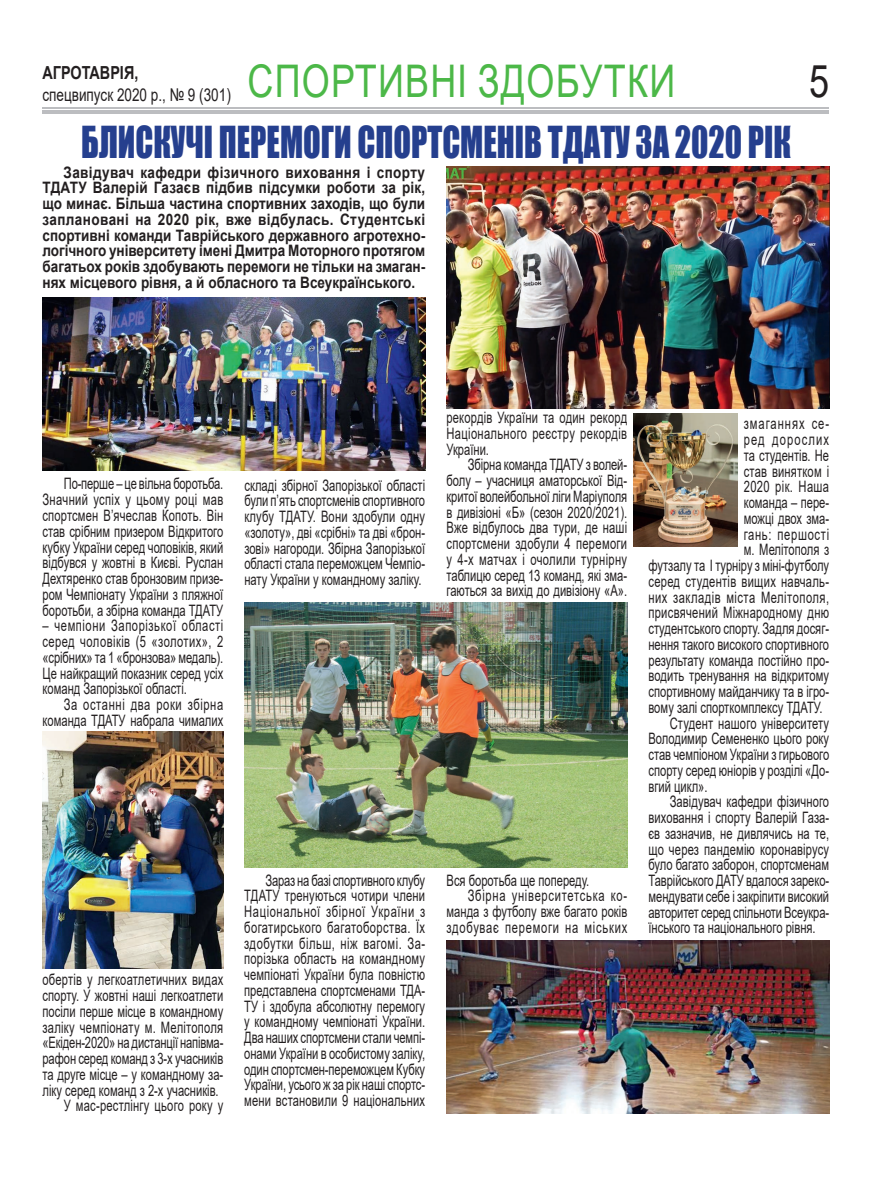
<style>
.page{position:relative;width:893px;height:1178px;background:#fff}
.page>*{position:absolute;margin:0;border:0;box-sizing:border-box;transform-origin:0 0}
.t1{font:45px "Arial";letter-spacing:.035em;color:#4cb848;scale:.8 1}
.t2{font:45px "Arial";color:#231f20;scale:.8 1}
.t3{font:40.5px "Impact";color:#253f8e;scale:.8 1}
.t4{font:700 18px "Arial";color:#231f20;scale:.8 1}
.t5{font:17.7px "Arial";color:#231f20;scale:.77 1}
.t6{font:15.75px/15.8px "Arial";color:#231f20;text-align:justify;scale:.71 1}
.t7{font:700 15.75px/15.8px "Arial";color:#231f20;text-align:justify;scale:.86 1}
.t8{font:15.75px "Arial";letter-spacing:.025em;color:#231f20;scale:.71 1}
.t9{font:15.75px "Arial";letter-spacing:.065em;color:#231f20;scale:.71 1}
.t10{font:15.75px "Arial";letter-spacing:.045em;color:#231f20;scale:.71 1}
.t11{font:15.75px "Arial";letter-spacing:.06em;color:#231f20;scale:.71 1}
.t12{font:15.75px "Arial";letter-spacing:.09em;color:#231f20;scale:.71 1}
.t13{font:15.75px "Arial";letter-spacing:.035em;color:#231f20;scale:.71 1}
.t14{font:15.75px "Arial";letter-spacing:.1em;color:#231f20;scale:.71 1}
</style>
<div class="page">
<hr style="left:43px;top:107px;width:786px;height:1px;background:#bcbdc0">
<hr style="left:43px;top:110px;width:786px;height:3px;background:#bcbdc0">
<img style="left:43px;top:298px;width:382px;height:173px">
<img style="left:42px;top:731px;width:181px;height:238px">
<img style="left:244px;top:602px;width:383px;height:265px">
<img style="left:634px;top:414px;width:104px;height:132px">
<img style="left:447px;top:941px;width:382px;height:173px">
<img style="left:446px;top:166px;width:383px;height:243px">
<h1 class="t1" style="left:247px;top:50px;width:536px">СПОРТИВНІ ЗДОБУТКИ</h1>
<h1 class="t2" style="left:809px;top:50px;width:27px">5</h1>
<h2 class="t3" style="left:81px;top:111px;width:889px">БЛИСКУЧІ ПЕРЕМОГИ СПОРТСМЕНІВ ТДАТУ ЗА 2020 РІК</h2>
<p class="t4" style="left:43px;top:60px;width:121px">АГРОТАВРІЯ,</p>
<p class="t5" style="left:43px;top:83px;width:246px">спецвипуск 2020 р., № 9 (301)</p>
<p class="t7" style="left:43px;top:164px;width:447px;text-indent:21px">Завідувач кафедри фізичного виховання і спорту ТДАТУ Валерій Газаєв підбив підсумки роботи за рік, що минає. Більша частина спортивних заходів, що були заплановані на 2020 рік, вже відбулась. Студентські спортивні команди Таврійського державного агротехно&shy;логічного університету імені Дмитра Моторного протягом багатьох років здобувають перемоги не тільки на змаган&shy;нях місцевого рівня, а й обласного та Всеукраїнського.</p>
<p class="t6" style="left:43px;top:476px;width:256px;text-indent:21px">По-перше – це вільна боротьба.<br>Значний успіх у цьому році мав спортсмен В’ячеслав Копоть. Він став срібним призером Відкритого кубку України серед чоловіків, який відбувся у жовтні в Києві. Руслан Дехтяренко став бронзовим призе&shy;ром Чемпіонату України з пляжної боротьби, а збірна команда ТДАТУ</p>
<p class="t6" style="left:43px;top:618px;width:256px">– чемпіони Запорізької області серед чоловіків (5 «золотих», 2 «срібних» та 1 «бронзова» медаль).<br>Це найкращий показник серед усіх команд Запорізької області.</p>
<p class="t6" style="left:43px;top:696px;width:256px;text-align:right">За останні два роки збірна команда ТДАТУ набрала чималих</p>
<p class="t6" style="left:244px;top:477px;width:256px">складі збірної Запорізької області були п’ять спортсменів спортивного клубу ТДАТУ. Вони здобули одну «золоту», дві «срібні» та дві «брон&shy;зові» нагороди. Збірна Запорізької області стала переможцем Чемпіо&shy;нату України у командному заліку.</p>
<p class="t6" style="left:43px;top:972px;width:256px;text-align:right">обертів у легкоатлетичних видах спорту. У жовтні наші легкоатлети посіли перше місце в командному заліку чемпіонату м. Мелітополя «Екіден-2020» на дистанції напівма&shy;рафон серед команд з 3-х учасників та друге місце – у командному за&shy;ліку серед команд з 2-х учасників.<br>У мас-рестлінгу цього року у</p>
<p class="t6" style="left:244px;top:872px;width:256px;text-indent:21px">Зараз на базі спортивного клубу ТДАТУ тренуються чотири члени Національної збірної України з богатирського багатоборства. Їх здобутки більш, ніж вагомі. За&shy;порізька область на командному чемпіонаті України була повністю представлена спортсменами ТДА-ТУ і здобула абсолютну перемогу у командному чемпіонаті України.<br>Два наших спортсмени стали чемпі&shy;онами України в особистому заліку, один спортсмен-переможцем Кубку України, усього ж за рік наші спортс&shy;мени встановили 9 національних</p>
<p class="t6" style="left:446px;top:410px;width:256px">рекордів України та один рекорд Національного реєстру рекордів України.</p>
<p class="t6" style="left:446px;top:457px;width:256px;text-indent:21px">Збірна команда ТДАТУ з волей&shy;болу – учасниця аматорської Від&shy;критої волейбольної ліги Маріуполя в дивізіоні «Б» (сезон 2020/2021).<br>Вже відбулось два тури, де наші спортсмени здобули 4 перемоги у 4-х матчах і очолили турнірну таблицю серед 13 команд, які зма&shy;гаються за вихід до дивізіону «А».</p>
<p class="t6" style="left:447px;top:872px;width:202px">Вся боротьба ще попереду.</p>
<p class="t9" style="left:468px;top:885px;width:226px">Збірна університетська ко-</p>
<p class="t6" style="left:447px;top:903px;width:256px">манда з футболу вже багато років</p>
<p class="t9" style="left:447px;top:916px;width:256px">здобуває перемоги на міських</p>
<p class="t12" style="left:744px;top:413px;width:122px">змаганнях се-</p>
<p class="t14" style="left:744px;top:429px;width:122px">ред дорослих</p>
<p class="t6" style="left:744px;top:447px;width:122px">та студентів. Не</p>
<p class="t6" style="left:744px;top:463px;width:122px">став винятком і</p>
<p class="t13" style="left:744px;top:476px;width:122px">2020 рік. Наша</p>
<p class="t6" style="left:744px;top:494px;width:122px">команда – пере-</p>
<p class="t6" style="left:744px;top:510px;width:122px">можці двох зма-</p>
<p class="t11" style="left:744px;top:523px;width:122px">гань: першості</p>
<p class="t6" style="left:744px;top:542px;width:122px">м. Мелітополя з</p>
<p class="t6" style="left:648px;top:557px;width:256px">футзалу та I турніру з міні-футболу</p>
<p class="t8" style="left:648px;top:570px;width:256px">серед студентів вищих навчаль-</p>
<p class="t10" style="left:648px;top:586px;width:256px">них закладів міста Мелітополя,</p>
<p class="t8" style="left:648px;top:602px;width:256px">присвячений Міжнародному дню</p>
<p class="t6" style="left:648px;top:620px;width:256px">студентського спорту. Задля досяг-</p>
<p class="t6" style="left:648px;top:636px;width:256px">нення такого високого спортивного</p>
<p class="t6" style="left:648px;top:652px;width:256px">результату команда постійно про-</p>
<p class="t6" style="left:648px;top:668px;width:256px">водить тренування на відкритому</p>
<p class="t6" style="left:648px;top:683px;width:256px">спортивному майданчику та в ігро-</p>
<p class="t6" style="left:648px;top:699px;width:247px">вому залі спорткомплексу ТДАТУ.</p>
<p class="t6" style="left:670px;top:715px;width:226px">Студент нашого університету</p>
<p class="t6" style="left:648px;top:731px;width:256px">Володимир Семененко цього року</p>
<p class="t6" style="left:648px;top:746px;width:256px">став чемпіоном України з гирьового</p>
<p class="t6" style="left:648px;top:762px;width:256px">спорту серед юніорів у розділі «До-</p>
<p class="t6" style="left:648px;top:778px;width:85px">вгий цикл».</p>
<p class="t6" style="left:670px;top:794px;width:226px">Завідувач кафедри фізичного</p>
<p class="t6" style="left:648px;top:809px;width:256px">виховання і спорту Валерій Газа-</p>
<p class="t6" style="left:648px;top:825px;width:256px">єв зазначив, не дивлячись на те,</p>
<p class="t6" style="left:648px;top:841px;width:256px">що через пандемію коронавірусу</p>
<p class="t6" style="left:648px;top:857px;width:256px">було багато заборон, спортсменам</p>
<p class="t6" style="left:648px;top:872px;width:256px">Таврійського ДАТУ вдалося зареко-</p>
<p class="t6" style="left:648px;top:888px;width:256px">мендувати себе і закріпити високий</p>
<p class="t6" style="left:648px;top:904px;width:256px">авторитет серед спільноти Всеукра-</p>
<p class="t6" style="left:648px;top:920px;width:237px">їнського та національного рівня.</p>
</div>
